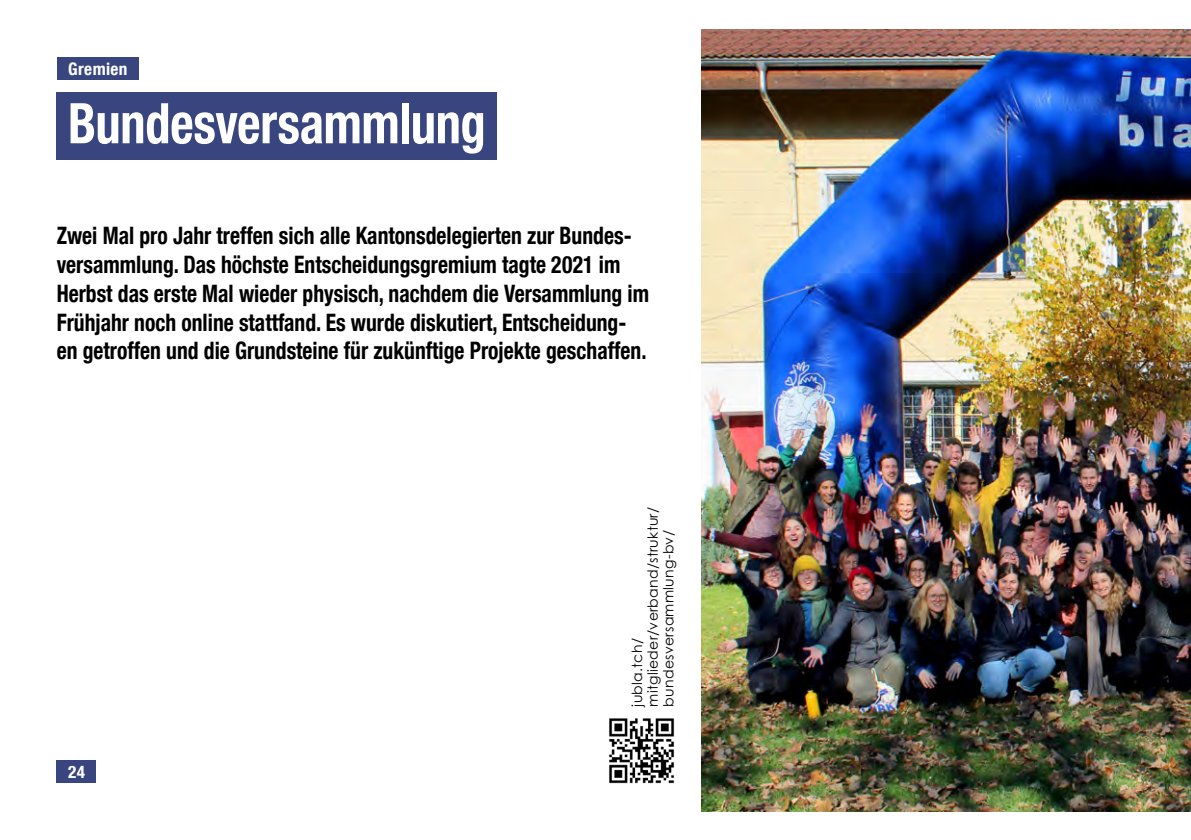
<style>
.page{position:relative;width:1191px;height:840px;background:#fff}
.page>*{position:absolute;margin:0;border:0;box-sizing:border-box;transform-origin:0 0}
.t1{font:700 condensed 56px "Helvetica Neue LT Com";letter-spacing:-.005em;color:#fff;scale:.9 1}
.t2{font:700 condensed 24px/28.8px "Helvetica Neue LT Com";color:#000;scale:.9 1}
.t3{font:700 condensed 17.2px "Helvetica Neue LT Com";letter-spacing:.025em;color:#fff}
.t4{font:14px/15.6px "Century Gothic Pro";letter-spacing:.02em;color:#000}
</style>
<div class="page">
<img style="left:702px;top:30px;width:489px;height:781px">
<div style="left:57px;top:759px;width:39px;height:23px;background:#39457f"></div>
<div style="left:57px;top:92px;width:440px;height:67px;background:#39457f"></div>
<div style="left:57px;top:57px;width:82px;height:23px;background:#39457f"></div>
<img style="left:609px;top:718px;width:66px;height:66px">
<p class="t3" style="left:68px;top:58px;width:61px">Gremien</p>
<h1 class="t1" style="left:68px;top:90px;width:465px">Bundesversammlung</h1>
<p class="t2" style="left:57px;top:221px;width:659px">Zwei Mal pro Jahr treffen sich alle Kantonsdelegierten zur Bundes&shy;versammlung. Das höchste Entscheidungsgremium tagte 2021 im Herbst das erste Mal wieder physisch, nachdem die Versammlung im Frühjahr noch online stattfand. Es wurde diskutiert, Entscheidung&shy;en getroffen und die Grundsteine für zukünftige Projekte geschaffen.</p>
<p class="t3" style="left:68px;top:761px;width:19px">24</p>
<p class="t4" style="left:629px;top:706px;width:201px;rotate:-90deg">jubla.tch/ mitglieder/verband/struktur/ bundesversammlung-bv/</p>
</div>
